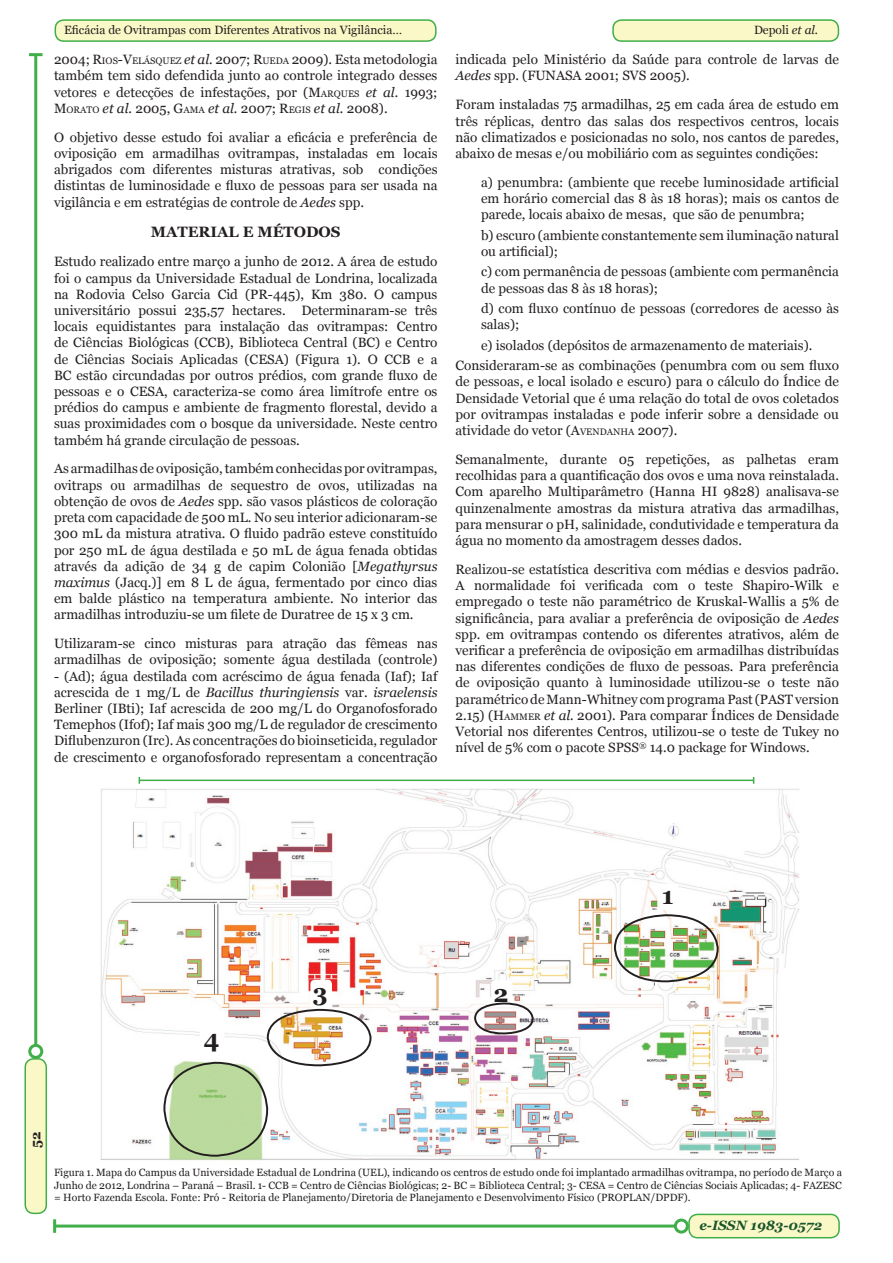
<style>
.page{position:relative;width:893px;height:1263px;background:#fff}
.page>*{position:absolute;margin:0;border:0;box-sizing:border-box;transform-origin:0 0}
.t1{font:700 24px "Georgia";color:#231f20}
.t2{font:700 15px "Georgia";color:#231f20}
.t3{font:13.5px/16.2px "Georgia";color:#231f20;text-align:justify}
.t4{font:italic 700 13.5px "Georgia";color:#19552a}
.t5{font:700 13.5px "Georgia";color:#231f20}
.t6{font:12px "Georgia";color:#231f20}
.t7{font:10.5px/12.6px "Georgia";color:#231f20;text-align:justify}
.s1{font-style:italic}
.s2{font-style:inherit}
.s3{font-size:9.45px}
</style>
<div class="page">
<div style="left:25px;top:1059px;width:21px;height:154px;background:#fbf8c7;border-radius:9px"></div>
<div style="left:25px;top:1058px;width:22px;height:156px;border:2px solid #40ae49;border-radius:9px"></div>
<div style="left:55px;top:20px;width:381px;height:21px;background:#fbf8c7;border-radius:9px"></div>
<div style="left:55px;top:19px;width:382px;height:23px;border:2px solid #40ae49;border-radius:9px"></div>
<div style="left:613px;top:20px;width:225px;height:21px;background:#fbf8c7;border-radius:9px"></div>
<div style="left:612px;top:19px;width:227px;height:23px;border:2px solid #40ae49;border-radius:9px"></div>
<div style="left:689px;top:1214px;width:150px;height:24px;background:#fbf8c7;border-radius:9px"></div>
<div style="left:688px;top:1214px;width:152px;height:24px;border:2px solid #40ae49;border-radius:9px"></div>
<hr style="left:34px;top:55px;width:3px;height:990px;background:#40ae49">
<div style="left:28px;top:1044px;width:15px;height:15px;border:3px solid #40ae49;border-radius:50%"></div>
<hr style="left:29px;top:53px;width:14px;height:3px;background:#40ae49">
<hr style="left:55px;top:1224px;width:620px;height:3px;background:#40ae49">
<hr style="left:53px;top:1219px;width:3px;height:14px;background:#40ae49">
<div style="left:674px;top:1218px;width:15px;height:15px;border:3px solid #40ae49;border-radius:50%"></div>
<img style="left:100px;top:789px;width:700px;height:371px">
<hr style="left:139px;top:779px;width:615px;height:2px;background:#40ae49">
<div style="left:657px;top:884px;width:22px;height:26px;background:#fff;border-radius:4px"></div>
<div style="left:491px;top:980px;width:22px;height:27px;background:#fff;border-radius:4px"></div>
<div style="left:200px;top:1029px;width:24px;height:29px;background:#fff;border-radius:4px"></div>
<div style="left:310px;top:980px;width:22px;height:29px;background:#fff;border-radius:4px"></div>
<div style="left:163px;top:1062px;width:105px;height:95px;border:2px solid #231f20;border-radius:50%"></div>
<div style="left:267px;top:1009px;width:104px;height:57px;border:2px solid #231f20;border-radius:50%"></div>
<div style="left:474px;top:1002px;width:60px;height:32px;border:2px solid #231f20;border-radius:50%"></div>
<div style="left:614px;top:914px;width:105px;height:68px;border:2px solid #231f20;border-radius:50%"></div>
<p class="t6" style="left:64px;top:23px;width:340px">Eficácia de Ovitrampas com Diferentes Atrativos na Vigilância…</p>
<p class="t6" style="left:754px;top:23px;width:66px">Depoli <span class="s1">et al.</span></p>
<p class="t3" style="left:54px;top:52px;width:385px">2004; <span class="s2">R</span><span class="s3">IOS</span><span class="s2">-V</span><span class="s3">ELÁSQUEZ</span> <span class="s1">et al.</span> 2007; <span class="s2">R</span><span class="s3">UEDA</span> 2009). Esta metodologia também tem sido defendida junto ao controle integrado desses vetores e detecções de infestações, por (<span class="s2">M</span><span class="s3">ARQUES</span> <span class="s1">et al.</span> 1993; <span class="s2">M</span><span class="s3">ORATO</span> <span class="s1">et al.</span> 2005, <span class="s2">G</span><span class="s3">AMA</span> <span class="s1">et al.</span> 2007; <span class="s2">R</span><span class="s3">EGIS</span> <span class="s1">et al.</span> 2008).</p>
<p class="t3" style="left:54px;top:129px;width:385px">O objetivo desse estudo foi avaliar a eficácia e preferência de oviposição em armadilhas ovitrampas, instaladas em locais abrigados com diferentes misturas atrativas, sob condições distintas de luminosidade e fluxo de pessoas para ser usada na vigilância e em estratégias de controle de <span class="s1">Aedes</span> spp.</p>
<p class="t2" style="left:151px;top:222px;width:191px">MATERIAL E MÉTODOS</p>
<p class="t3" style="left:54px;top:254px;width:385px">Estudo realizado entre março a junho de 2012. A área de estudo foi o campus da Universidade Estadual de Londrina, localizada na Rodovia Celso Garcia Cid (PR-445), Km 380. O campus universitário possui 235,57 hectares. Determinaram-se três locais equidistantes para instalação das ovitrampas: Centro de Ciências Biológicas (CCB), Biblioteca Central (BC) e Centro de Ciências Sociais Aplicadas (CESA) (Figura 1). O CCB e a BC estão circundadas por outros prédios, com grande fluxo de pessoas e o CESA, caracteriza-se como área limítrofe entre os prédios do campus e ambiente de fragmento florestal, devido a suas proximidades com o bosque da universidade. Neste centro também há grande circulação de pessoas.</p>
<p class="t3" style="left:54px;top:461px;width:385px">As armadilhas de oviposição, também conhecidas por ovitrampas, ovitraps ou armadilhas de sequestro de ovos, utilizadas na obtenção de ovos de <span class="s1">Aedes</span> spp. são vasos plásticos de coloração preta com capacidade de 500 mL. No seu interior adicionaram-se 300 mL da mistura atrativa. O fluido padrão esteve constituído por 250 mL de água destilada e 50 mL de água fenada obtidas através da adição de 34 g de capim Colonião [<span class="s1">Megathyrsus maximus</span> (Jacq.)] em 8 L de água, fermentado por cinco dias em balde plástico na temperatura ambiente. No interior das armadilhas introduziu-se um filete de Duratree de 15 x 3 cm.</p>
<p class="t3" style="left:54px;top:636px;width:385px">Utilizaram-se cinco misturas para atração das fêmeas nas armadilhas de oviposição; somente água destilada (controle)</p>
<p class="t3" style="left:54px;top:668px;width:385px">- (Ad); água destilada com acréscimo de água fenada (Iaf); Iaf acrescida de 1 mg/L de <span class="s1">Bacillus thuringiensis</span> var. <span class="s1">israelensis </span>Berliner (IBti); Iaf acrescida de 200 mg/L do Organofosforado Temephos (Ifof); Iaf mais 300 mg/L de regulador de crescimento Diflubenzuron (Irc). As concentrações do bioinseticida, regulador de crescimento e organofosforado representam a concentração</p>
<p class="t3" style="left:455px;top:52px;width:385px">indicada pelo Ministério da Saúde para controle de larvas de<br><span class="s1">Aedes</span> spp. (<span class="s2">FUNASA</span></p>
<p class="t3" style="left:455px;top:62px;width:385px;line-height:29px;text-indent:129px">2001; <span class="s2">SVS</span> 2005).<br>Foram instaladas 75 armadilhas, 25 em cada área de estudo em</p>
<p class="t3" style="left:455px;top:113px;width:385px">três réplicas, dentro das salas dos respectivos centros, locais não climatizados e posicionadas no solo, nos cantos de paredes, abaixo de mesas e/ou mobiliário com as seguintes condições:</p>
<p class="t3" style="left:481px;top:174px;width:359px">a) penumbra: (ambiente que recebe luminosidade artificial em horário comercial das 8 às 18 horas); mais os cantos de parede, locais abaixo de mesas, que são de penumbra;</p>
<p class="t3" style="left:481px;top:227px;width:359px">b) escuro (ambiente constantemente sem iluminação natural ou artificial);</p>
<p class="t3" style="left:481px;top:264px;width:359px">c) com permanência de pessoas (ambiente com permanência de pessoas das 8 às 18 horas);</p>
<p class="t3" style="left:481px;top:301px;width:359px">d) com fluxo contínuo de pessoas (corredores de acesso às salas);</p>
<p class="t3" style="left:455px;top:335px;width:385px;line-height:20.4px;text-align:center">e) isolados (depósitos de armazenamento de materiais).<br>Consideraram-se as combinações (penumbra com ou sem fluxo</p>
<p class="t3" style="left:455px;top:374px;width:385px">de pessoas, e local isolado e escuro) para o cálculo do Índice de Densidade Vetorial que é uma relação do total de ovos coletados por ovitrampas instaladas e pode inferir sobre a densidade ou atividade do vetor (<span class="s2">A</span><span class="s3">VENDANHA</span> 2007).</p>
<p class="t3" style="left:455px;top:451px;width:385px">Semanalmente, durante 05 repetições, as palhetas eram recolhidas para a quantificação dos ovos e uma nova reinstalada.<br>Com aparelho Multiparâmetro (Hanna HI 9828) analisava-se quinzenalmente amostras da mistura atrativa das armadilhas, para mensurar o pH, salinidade, condutividade e temperatura da água no momento da amostragem desses dados.</p>
<p class="t3" style="left:455px;top:561px;width:385px">Realizou-se estatística descritiva com médias e desvios padrão.<br>A normalidade foi verificada com o teste Shapiro-Wilk e empregado o teste não paramétrico de Kruskal-Wallis a 5% de significância, para avaliar a preferência de oviposição de <span class="s1">Aedes </span>spp. em ovitrampas contendo os diferentes atrativos, além de verificar a preferência de oviposição em armadilhas distribuídas nas diferentes condições de fluxo de pessoas. Para preferência de oviposição quanto à luminosidade utilizou-se o teste não paramétrico de Mann-Whitney com programa Past (PAST version 2.15) (<span class="s2">H</span><span class="s3">AMMER</span> <span class="s1">et al.</span> 2001). Para comparar Índices de Densidade Vetorial nos diferentes Centros, utilizou-se o teste de Tukey no nível de 5% com o pacote SPSS<sup>®</sup> 14.0 package for Windows.</p>
<h1 class="t1" style="left:662px;top:880px;width:13px">1</h1>
<h1 class="t1" style="left:204px;top:1024px;width:17px">4</h1>
<h1 class="t1" style="left:313px;top:977px;width:16px">3</h1>
<h1 class="t1" style="left:494px;top:978px;width:17px">2</h1>
<p class="t5" style="left:27px;top:1148px;width:18px;rotate:-90deg">52</p>
<p class="t7" style="left:54px;top:1166px;width:789px">Figura 1. Mapa do Campus da Universidade Estadual de Londrina (UEL), indicando os centros de estudo onde foi implantado armadilhas ovitrampa, no período de Março a Junho de 2012, Londrina – Paraná – Brasil. 1- CCB = Centro de Ciências Biológicas; 2- BC = Biblioteca Central; 3- CESA = Centro de Ciências Sociais Aplicadas; 4- FAZESC = Horto Fazenda Escola. Fonte: Pró - Reitoria de Planejamento/Diretoria de Planejamento e Desenvolvimento Físico (PROPLAN/DPDF).</p>
<p class="t4" style="left:699px;top:1216px;width:124px">e-ISSN 1983-0572</p>
</div>
